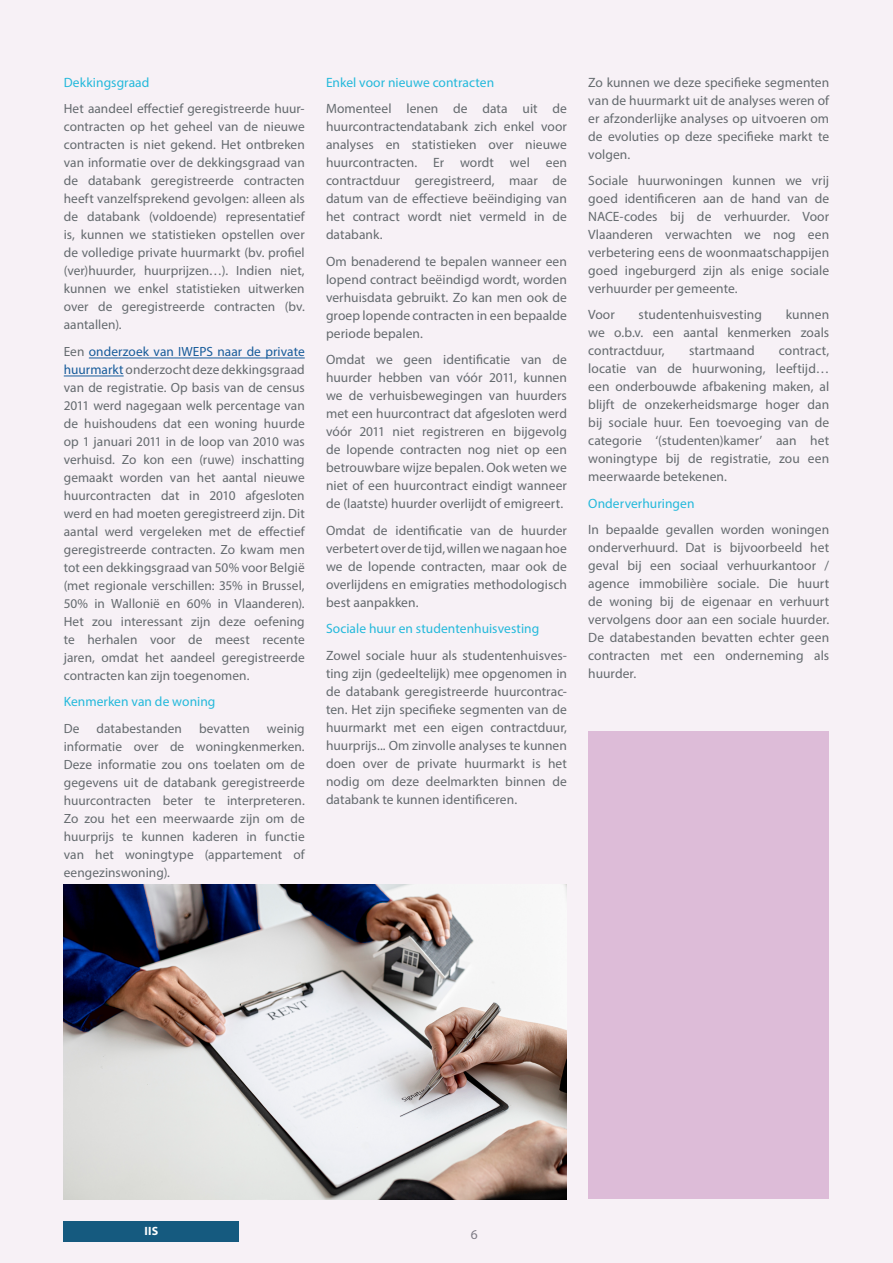
<style>
.page{position:relative;width:893px;height:1263px;background:#f7f1f6}
.page>*{position:absolute;margin:0;border:0;box-sizing:border-box;transform-origin:0 0}
.t1{font:13.5px/18px "Myriad Pro";letter-spacing:.005em;color:#646a6e;text-align:justify}
.t2{font:13.5px "Myriad Pro";letter-spacing:.005em;color:#24b9db}
.t3{font:13.35px/18px "Myriad Pro";letter-spacing:.005em;color:#646a6e;text-align:justify}
.t4{font:700 12px "Myriad Pro";color:#fff}
.s1{color:#165b9a}
</style>
<div class="page">
<hr style="left:89px;top:358px;width:216px;height:1px;background:#165b9a">
<hr style="left:64px;top:376px;width:60px;height:1px;background:#165b9a">
<img style="left:64px;top:884px;width:503px;height:315px">
<div style="left:588px;top:731px;width:241px;height:468px;background:#ddbcd8"></div>
<div style="left:64px;top:1221px;width:175px;height:21px;background:#155a7f"></div>
<p class="t2" style="left:64px;top:74px;width:87px">Dekkingsgraad</p>
<p class="t3" style="left:64px;top:99px;width:242px">Het aandeel effectief geregistreerde huur&shy;contracten op het geheel van de nieuwe contracten is niet gekend. Het ontbreken van informatie over de dekkingsgraad van de databank geregistreerde contracten heeft vanzelfsprekend gevolgen: alleen als de databank (voldoende) representatief is, kunnen we statistieken opstellen over de volledige private huurmarkt (bv. profiel (ver)huurder, huurprijzen…). Indien niet, kunnen we enkel statistieken uitwerken over de geregistreerde contracten (bv. aantallen).</p>
<p class="t3" style="left:64px;top:342px;width:242px">Een <span class="s1">onderzoek van IWEPS naar de private huurmarkt</span> onderzocht deze dekkingsgraad van de registratie. Op basis van de census 2011 werd nagegaan welk percentage van de huishoudens dat een woning huurde op 1 januari 2011 in de loop van 2010 was verhuisd. Zo kon een (ruwe) inschatting gemaakt worden van het aantal nieuwe huurcontracten dat in 2010 afgesloten werd en had moeten geregistreerd zijn. Dit aantal werd vergeleken met de effectief geregistreerde contracten. Zo kwam men tot een dekkingsgraad van 50% voor België (met regionale verschillen: 35% in Brussel, 50% in Wallonië en 60% in Vlaanderen).<br>Het zou interessant zijn deze oefening te herhalen voor de meest recente jaren, omdat het aandeel geregistreerde contracten kan zijn toegenomen.</p>
<p class="t2" style="left:64px;top:693px;width:153px">Kenmerken van de woning</p>
<p class="t3" style="left:64px;top:719px;width:17px">De</p>
<p class="t3" style="left:97px;top:719px;width:87px">databestanden</p>
<p class="t3" style="left:199px;top:719px;width:52px">bevatten</p>
<p class="t3" style="left:64px;top:719px;width:242px;text-indent:203px">weinig informatie over de woningkenmerken.<br>Deze informatie zou ons toelaten om de gegevens uit de databank geregistreerde huurcontracten beter te interpreteren.<br>Zo zou het een meerwaarde zijn om de huurprijs te kunnen kaderen in functie van het woningtype (appartement of eengezinswoning).</p>
<p class="t2" style="left:326px;top:74px;width:170px">Enkel voor nieuwe contracten</p>
<p class="t1" style="left:326px;top:99px;width:242px">Momenteel lenen de data uit de huurcontractendatabank zich enkel voor analyses en statistieken over nieuwe huurcontracten. Er wordt wel een contractduur geregistreerd, maar de datum van de effectieve beëindiging van het contract wordt niet vermeld in de databank.</p>
<p class="t1" style="left:326px;top:252px;width:242px">Om benaderend te bepalen wanneer een lopend contract beëindigd wordt, worden verhuisdata gebruikt. Zo kan men ook de groep lopende contracten in een bepaalde periode bepalen.</p>
<p class="t1" style="left:326px;top:350px;width:242px">Omdat we geen identificatie van de huurder hebben van vóór 2011, kunnen we de verhuisbewegingen van huurders met een huurcontract dat afgesloten werd vóór 2011 niet registreren en bijgevolg de lopende contracten nog niet op een betrouwbare wijze bepalen. Ook weten we niet of een huurcontract eindigt wanneer de (laatste) huurder overlijdt of emigreert.</p>
<p class="t1" style="left:326px;top:521px;width:242px">Omdat de identificatie van de huurder verbetert over de tijd, willen we nagaan hoe we de lopende contracten, maar ook de overlijdens en emigraties methodologisch best aanpakken.</p>
<p class="t2" style="left:326px;top:620px;width:215px">Sociale huur en studentenhuisvesting</p>
<p class="t1" style="left:326px;top:646px;width:242px">Zowel sociale huur als studentenhuisves&shy;ting zijn (gedeeltelijk) mee opgenomen in de databank geregistreerde huurcontrac&shy;ten. Het zijn specifieke segmenten van de huurmarkt met een eigen contractduur, huurprijs... Om zinvolle analyses te kunnen doen over de private huurmarkt is het nodig om deze deelmarkten binnen de databank te kunnen identificeren.</p>
<p class="t1" style="left:588px;top:73px;width:242px">Zo kunnen we deze specifieke segmenten van de huurmarkt uit de analyses weren of er afzonderlijke analyses op uitvoeren om de evoluties op deze specifieke markt te volgen.</p>
<p class="t1" style="left:588px;top:171px;width:242px">Sociale huurwoningen kunnen we vrij goed identificeren aan de hand van de NACE-codes bij de verhuurder. Voor Vlaanderen verwachten we nog een verbetering eens de woonmaatschappijen goed ingeburgerd zijn als enige sociale verhuurder per gemeente.</p>
<p class="t1" style="left:588px;top:306px;width:28px">Voor</p>
<p class="t1" style="left:639px;top:306px;width:125px">studentenhuisvesting</p>
<p class="t1" style="left:588px;top:306px;width:242px;text-indent:198px">kunnen we o.b.v. een aantal kenmerken zoals contractduur,</p>
<p class="t1" style="left:689px;top:342px;width:67px">startmaand</p>
<p class="t1" style="left:588px;top:342px;width:242px;text-indent:191px">contract, locatie van de huurwoning, leeftijd… een onderbouwde afbakening maken, al blijft de onzekerheidsmarge hoger dan bij sociale huur. Een toevoeging van de categorie ‘(studenten)kamer’ aan het woningtype bij de registratie, zou een meerwaarde betekenen.</p>
<p class="t2" style="left:588px;top:495px;width:108px">Onderverhuringen</p>
<p class="t1" style="left:588px;top:521px;width:242px">In bepaalde gevallen worden woningen onderverhuurd. Dat is bijvoorbeeld het geval bij een sociaal verhuurkantoor / agence immobilière sociale. Die huurt de woning bij de eigenaar en verhuurt vervolgens door aan een sociale huurder.<br>De databestanden bevatten echter geen contracten met een onderneming als huurder.</p>
<p class="t4" style="left:145px;top:1223px;width:15px">IIS</p>
<p class="t1" style="left:471px;top:1225px;width:8px">6</p>
</div>
